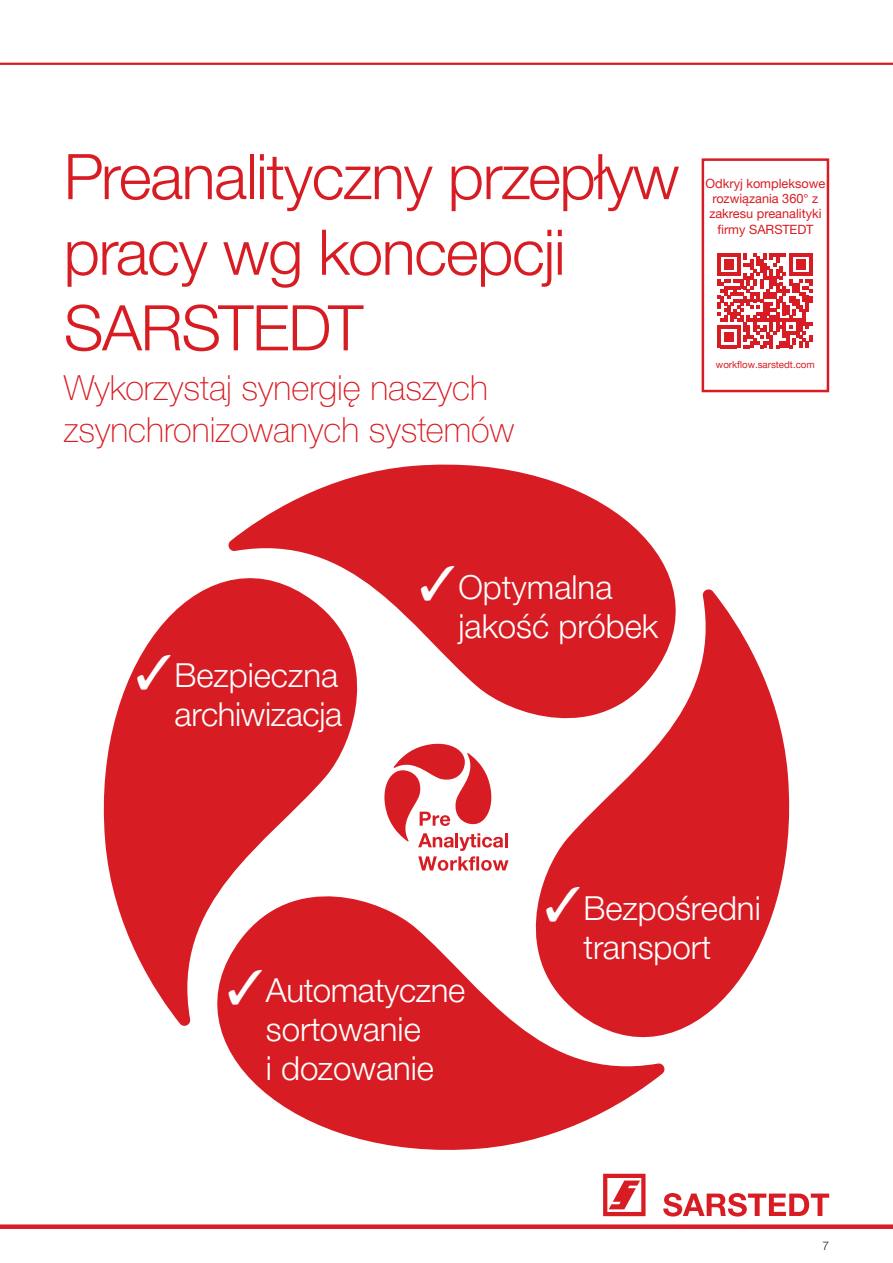
<style>
.page{position:relative;width:893px;height:1263px;background:#fff}
.page>*{position:absolute;margin:0;border:0;box-sizing:border-box;transform-origin:0 0}
.t1{font:300 63px/75.6px "Helvetica Neue LTW1 G";letter-spacing:-.02em;color:#d81c23}
.t2{font:100 34.5px/41.4px "Helvetica Neue LTW1 G";color:#d81c23}
.t3{font:300 33px/39px "Helvetica Neue LTW1 G";color:#fff}
.t4{font:12.75px/15.3px "Helvetica Neue LTW1 G";color:#d81c23;text-align:center}
.t5{font:300 12px "Helvetica Neue LTW1 G";color:#231f20}
.t6{font:9.75px "Helvetica Neue LTW1 G";color:#d81c23}
</style>
<div class="page">
<hr style="left:0;top:63px;width:893px;height:2px;background:#d81c23">
<svg style="left:603px;top:1174px;width:42px;height:42px"></svg>
<svg style="left:663px;top:1193px;width:166px;height:23px"></svg>
<div style="left:0;top:1224px;width:893px;height:5px;background:#d81c23"></div>
<div style="left:702px;top:158px;width:127px;height:234px;border:2px solid #d81c23"></div>
<svg style="left:717px;top:253px;width:95px;height:95px"></svg>
<svg style="left:548px;top:616px;width:242px;height:418px;fill:#d81c23"></svg>
<svg style="left:257px;top:464px;width:474px;height:281px;fill:#d81c23"></svg>
<svg style="left:220px;top:869px;width:447px;height:281px;fill:#d81c23"></svg>
<svg style="left:103px;top:522px;width:281px;height:506px;fill:#d81c23"></svg>
<svg style="left:383px;top:743px;width:128px;height:128px"></svg>
<svg style="left:546px;top:887px;width:33px;height:35px"></svg>
<svg style="left:421px;top:566px;width:33px;height:35px"></svg>
<svg style="left:137px;top:655px;width:34px;height:34px"></svg>
<svg style="left:229px;top:969px;width:33px;height:35px"></svg>
<h1 class="t1" style="left:64px;top:139px;width:617px">Preanalityczny przepływ pracy wg koncepcji<br>SARSTEDT</h1>
<p class="t2" style="left:64px;top:367px;width:452px">Wykorzystaj synergię naszych zsynchronizowanych systemów</p>
<p class="t4" style="left:706px;top:175px;width:121px">Odkryj kompleksowe rozwiązania 360° z zakresu preanalityki firmy SARSTEDT</p>
<p class="t6" style="left:716px;top:359px;width:100px">workflow.sarstedt.com</p>
<p class="t3" style="left:175px;top:656px;width:169px">Bezpieczna archiwizacja</p>
<p class="t3" style="left:458px;top:567px;width:201px">Optymalna jakość próbek</p>
<p class="t3" style="left:266px;top:971px;width:201px">Automatyczne sortowanie<br>i dozowanie</p>
<p class="t3" style="left:583px;top:888px;width:179px">Bezpośredni transport</p>
<p class="t5" style="left:822px;top:1238px;width:8px">7</p>
</div>
